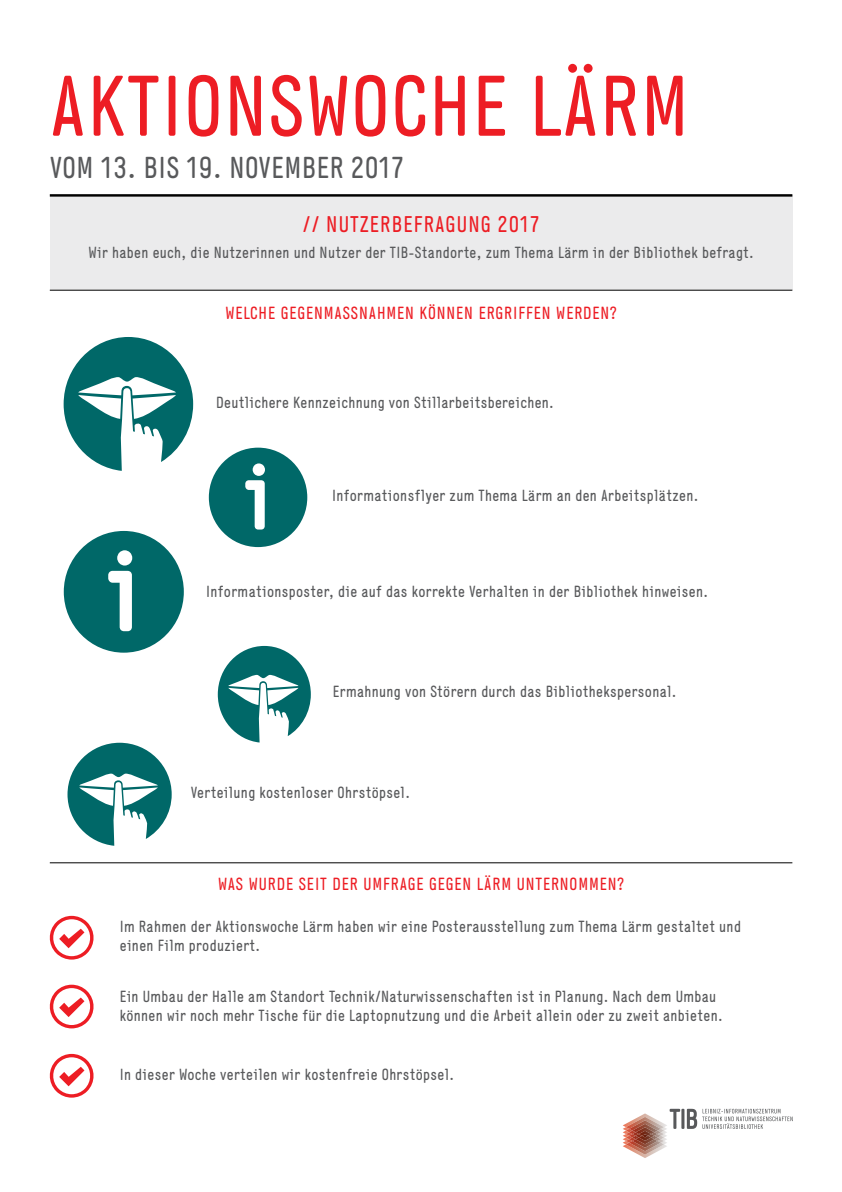
<style>
.page{position:relative;width:842px;height:1192px;background:#fff}
.page>*{position:absolute;margin:0;border:0;box-sizing:border-box;transform-origin:0 0}
.t1{font:85px "Generika MG";letter-spacing:.02em;color:#ed1d24}
.t2{font:30px "Generika MG";letter-spacing:.02em;color:#58595b}
.t3{font:22.5px "Generika MG";letter-spacing:.05em;color:#ed1d24}
.t4{font:17.45px "Generika MG";letter-spacing:.05em;color:#ed1d24}
.t5{font:16px/19.2px "Generika MG";letter-spacing:.02em;color:#58595b}
</style>
<div class="page">
<div style="left:50px;top:195px;width:742px;height:95px;background:#ebebec"></div>
<img style="left:623px;top:1113px;width:44px;height:45px">
<img style="left:626px;top:1117px;width:38px;height:38px">
<img style="left:629px;top:1120px;width:32px;height:31px">
<img style="left:632px;top:1124px;width:26px;height:24px">
<img style="left:636px;top:1127px;width:18px;height:17px">
<svg style="left:639px;top:1131px;width:12px;height:10px"></svg>
<svg style="left:670px;top:1109px;width:123px;height:20px"></svg>
<hr style="left:50px;top:194px;width:742px;height:3px;background:#000">
<hr style="left:50px;top:290px;width:742px;height:1px;background:#000">
<hr style="left:50px;top:862px;width:742px;height:1px;background:#000">
<svg style="left:64px;top:337px;width:129px;height:134px"></svg>
<svg style="left:218px;top:646px;width:93px;height:97px"></svg>
<div style="left:209px;top:448px;width:98px;height:99px;background:#006868;border-radius:50%"></div>
<svg style="left:245px;top:463px;width:20px;height:67px"></svg>
<div style="left:64px;top:531px;width:120px;height:122px;background:#006868;border-radius:50%"></div>
<svg style="left:108px;top:550px;width:24px;height:81px"></svg>
<svg style="left:68px;top:743px;width:104px;height:103px"></svg>
<svg style="left:49px;top:916px;width:45px;height:44px"></svg>
<svg style="left:49px;top:985px;width:45px;height:43px"></svg>
<svg style="left:49px;top:1054px;width:45px;height:44px"></svg>
<h1 class="t1" style="left:50px;top:57px;width:641px">AKTIONSWOCHE LÄRM</h1>
<h2 class="t2" style="left:50px;top:150px;width:356px">VOM 13. BIS 19. NOVEMBER 2017</h2>
<h3 class="t3" style="left:303px;top:211px;width:238px">// NUTZERBEFRAGUNG 2017</h3>
<p class="t5" style="left:88px;top:243px;width:667px">Wir haben euch, die Nutzerinnen und Nutzer der TIB-Standorte, zum Thema Lärm in der Bibliothek befragt.</p>
<p class="t4" style="left:225px;top:303px;width:393px">WELCHE GEGENMASSNAHMEN KÖNNEN ERGRIFFEN WERDEN?</p>
<p class="t5" style="left:216px;top:393px;width:339px">Deutlichere Kennzeichnung von Stillarbeitsbereichen.</p>
<p class="t5" style="left:332px;top:486px;width:368px">Informationsflyer zum Thema Lärm an den Arbeitsplätzen.</p>
<p class="t5" style="left:206px;top:581px;width:503px">Informationsposter, die auf das korrekte Verhalten in der Bibliothek hinweisen.</p>
<p class="t5" style="left:333px;top:681px;width:345px">Ermahnung von Störern durch das Bibliothekspersonal.</p>
<p class="t5" style="left:191px;top:782px;width:221px">Verteilung kostenloser Ohrstöpsel.</p>
<p class="t4" style="left:218px;top:873px;width:408px">WAS WURDE SEIT DER UMFRAGE GEGEN LÄRM UNTERNOMMEN?</p>
<p class="t5" style="left:120px;top:917px;width:623px">Im Rahmen der Aktionswoche Lärm haben wir eine Posterausstellung zum Thema Lärm gestaltet und einen Film produziert.</p>
<p class="t5" style="left:120px;top:987px;width:604px">Ein Umbau der Halle am Standort Technik/Naturwissenschaften ist in Planung. Nach dem Umbau können wir noch mehr Tische für die Laptopnutzung und die Arbeit allein oder zu zweit anbieten.</p>
<p class="t5" style="left:120px;top:1065px;width:336px">In dieser Woche verteilen wir kostenfreie Ohrstöpsel.</p>
</div>
